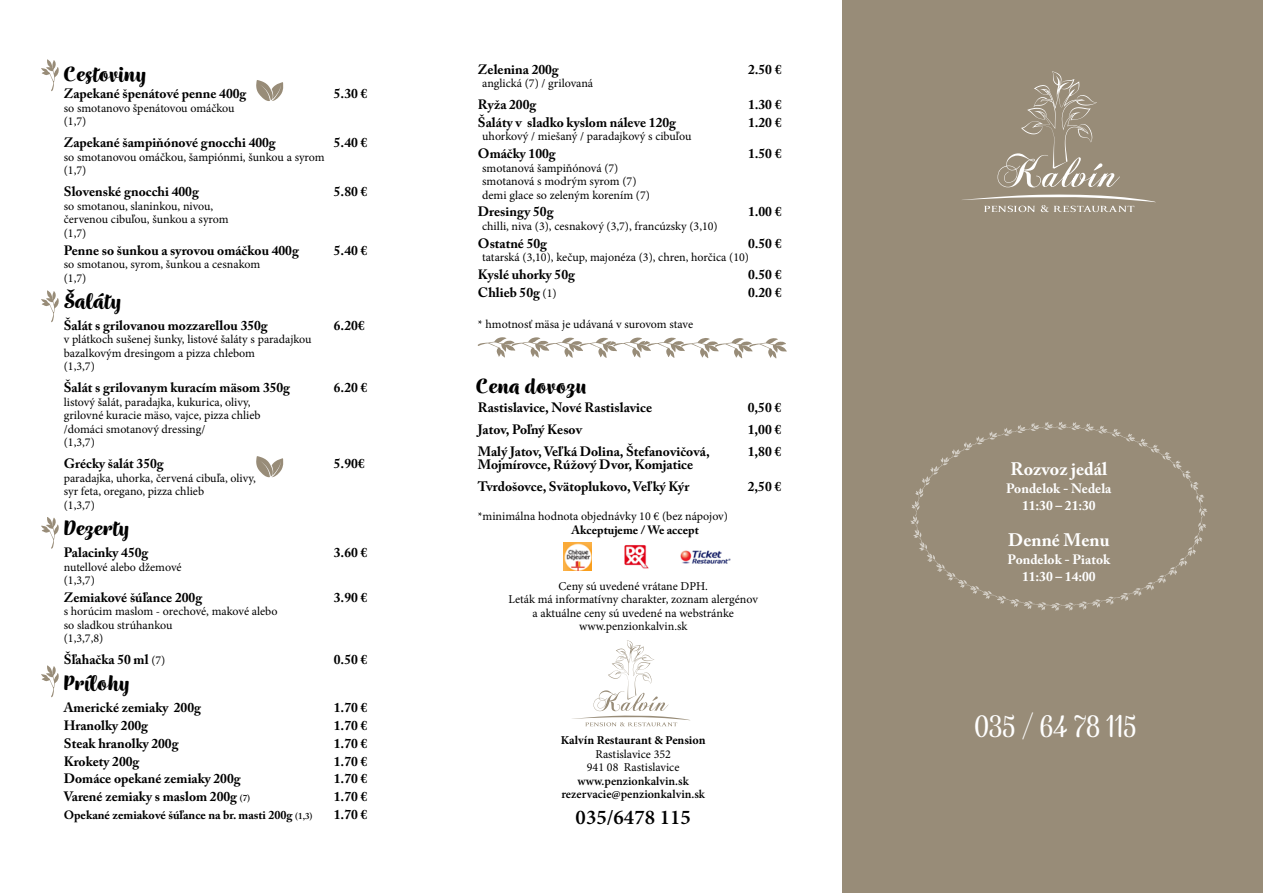
<style>
.page{position:relative;width:1263px;height:893px;background:#fff}
.page>*{position:absolute;margin:0;border:0;box-sizing:border-box;transform-origin:0 0}
.t1{font:36px "Wreath";color:#fff}
.t2{font:700 24px "Wreath";color:#000}
.t3{font:600 21px "Minion Pro";color:#000}
.t4{font:700 18px "Adobe Caslon Pro";color:#fff}
.t5{font:700 13.5px/22px "Adobe Caslon Pro";color:#000}
.t6{font:700 13.5px/17.7px "Adobe Caslon Pro";color:#fff;text-align:center}
.t7{font:12px/13.5px "Minion Pro";color:#000}
.t8{font:700 12px "Adobe Caslon Pro";color:#000}
.t9{font:600 12px/13.5px "Minion Pro";color:#000;text-align:center}
.t10{font:700 12px "Minion Pro";color:#000}
.s1{font-family:"Minion Pro";font-weight:400;font-size:12px}
.s2{font-weight:600;font-size:9px}
</style>
<div class="page">
<div style="left:842px;top:0;width:421px;height:893px;background:#988c78"></div>
<svg style="left:997px;top:71px;width:123px;height:116px"></svg>
<svg style="left:962px;top:194px;width:194px;height:18px"></svg>
<svg style="left:572px;top:640px;width:118px;height:86px"></svg>
<svg style="left:910px;top:422px;width:297px;height:189px"></svg>
<img style="left:624px;top:545px;width:25px;height:24px">
<img style="left:564px;top:543px;width:28px;height:28px">
<img style="left:680px;top:550px;width:51px;height:14px">
<svg style="left:256px;top:456px;width:28px;height:21px"></svg>
<svg style="left:256px;top:80px;width:28px;height:21px"></svg>
<svg style="left:478px;top:337px;width:309px;height:21px"></svg>
<svg style="left:41px;top:290px;width:18px;height:33px"></svg>
<svg style="left:41px;top:59px;width:18px;height:33px"></svg>
<svg style="left:41px;top:665px;width:18px;height:33px"></svg>
<svg style="left:41px;top:517px;width:18px;height:32px"></svg>
<h2 class="t2" style="left:64px;top:59px;width:85px">Cestoviny</h2>
<p class="t5" style="left:64px;top:83px;width:184px">Zapekané špenátové penne 400g</p>
<p class="t5" style="left:334px;top:83px;width:35px">5.30 €</p>
<p class="t7" style="left:64px;top:101px;width:172px">so smotanovo špenátovou omáčkou (1,7)</p>
<p class="t5" style="left:64px;top:132px;width:213px">Zapekané šampiňónové gnocchi 400g</p>
<p class="t5" style="left:334px;top:132px;width:35px">5.40 €</p>
<p class="t7" style="left:64px;top:150px;width:262px">so smotanovou omáčkou, šampiónmi, šunkou a syrom (1,7)</p>
<p class="t5" style="left:64px;top:181px;width:137px">Slovenské gnocchi 400g</p>
<p class="t5" style="left:334px;top:181px;width:35px">5.80 €</p>
<p class="t7" style="left:64px;top:199px;width:166px">so smotanou, slaninkou, nivou, červenou cibuľou, šunkou a syrom (1,7)</p>
<p class="t5" style="left:64px;top:239px;width:237px">Penne so šunkou a syrovou omáčkou 400g</p>
<p class="t5" style="left:334px;top:239px;width:35px">5.40 €</p>
<p class="t7" style="left:64px;top:258px;width:198px">so smotanou, syrom, šunkou a cesnakom (1,7)</p>
<h2 class="t2" style="left:64px;top:286px;width:60px">Šaláty</h2>
<p class="t5" style="left:64px;top:314px;width:205px">Šalát s grilovanou mozzarellou 350g</p>
<p class="t5" style="left:334px;top:314px;width:32px">6.20€</p>
<p class="t7" style="left:64px;top:333px;width:249px">v plátkoch sušenej šunky, listové šaláty s paradajkou bazalkovým dresingom a pizza chlebom<br>(1,3,7)</p>
<p class="t5" style="left:64px;top:377px;width:228px">Šalát s grilovanym kuracím mäsom 350g</p>
<p class="t5" style="left:334px;top:377px;width:35px">6.20 €</p>
<p class="t7" style="left:64px;top:395px;width:198px">listový šalát, paradajka, kukurica, olivy, grilovné kuracie mäso, vajce, pizza chlieb /domáci smotanový dressing/<br>(1,3,7)</p>
<p class="t5" style="left:64px;top:453px;width:101px">Grécky šalát 350g</p>
<p class="t5" style="left:334px;top:453px;width:32px">5.90€</p>
<p class="t7" style="left:64px;top:471px;width:194px">paradajka, uhorka, červená cibuľa, olivy, syr feta, oregano, pizza chlieb<br>(1,3,7)</p>
<h2 class="t2" style="left:64px;top:513px;width:68px">Dezerty</h2>
<p class="t5" style="left:64px;top:541px;width:86px">Palacinky 450g</p>
<p class="t5" style="left:334px;top:541px;width:35px">3.60 €</p>
<p class="t7" style="left:64px;top:560px;width:119px">nutellové alebo džemové (1,3,7)</p>
<p class="t5" style="left:64px;top:586px;width:140px">Zemiakové šúľance 200g</p>
<p class="t5" style="left:334px;top:586px;width:35px">3.90 €</p>
<p class="t7" style="left:64px;top:605px;width:215px">s horúcim maslom - orechové, makové alebo so sladkou strúhankou<br>(1,3,7,8)</p>
<p class="t5" style="left:64px;top:648px;width:103px">Šľahačka 50 ml <span class="s1">(7)</span></p>
<p class="t5" style="left:334px;top:648px;width:35px">0.50 €</p>
<h2 class="t2" style="left:64px;top:669px;width:68px">Prílohy</h2>
<p class="t5" style="left:64px;top:697px;width:139px">Americké zemiaky 200g</p>
<p class="t5" style="left:334px;top:697px;width:35px">1.70 €</p>
<p class="t5" style="left:64px;top:714px;width:86px">Hranolky 200g</p>
<p class="t5" style="left:334px;top:714px;width:35px">1.70 €</p>
<p class="t5" style="left:64px;top:732px;width:116px">Steak hranolky 200g</p>
<p class="t5" style="left:334px;top:732px;width:35px">1.70 €</p>
<p class="t5" style="left:64px;top:750px;width:77px">Krokety 200g</p>
<p class="t5" style="left:334px;top:750px;width:35px">1.70 €</p>
<p class="t5" style="left:64px;top:768px;width:178px">Domáce opekané zemiaky 200g</p>
<p class="t5" style="left:334px;top:768px;width:35px">1.70 €</p>
<p class="t5" style="left:64px;top:785px;width:188px">Varené zemiaky s maslom 200g <span class="s2">(7)</span></p>
<p class="t5" style="left:334px;top:785px;width:35px">1.70 €</p>
<p class="t8" style="left:64px;top:808px;width:250px">Opekané zemiakové šúľance na br. masti 200g <span class="s2">(1,3)</span></p>
<p class="t5" style="left:334px;top:803px;width:35px">1.70 €</p>
<p class="t5" style="left:478px;top:58px;width:82px">Zelenina 200g</p>
<p class="t5" style="left:748px;top:58px;width:35px">2.50 €</p>
<p class="t7" style="left:482px;top:77px;width:112px">anglická (7) / grilovaná</p>
<p class="t5" style="left:478px;top:94px;width:60px">Ryža 200g</p>
<p class="t5" style="left:748px;top:94px;width:35px">1.30 €</p>
<p class="t5" style="left:478px;top:111px;width:199px">Šaláty v sladko kyslom náleve 120g</p>
<p class="t5" style="left:748px;top:111px;width:35px">1.20 €</p>
<p class="t7" style="left:482px;top:130px;width:211px">uhorkový / miešaný / paradajkový s cibuľou</p>
<p class="t5" style="left:478px;top:143px;width:79px">Omáčky 100g</p>
<p class="t5" style="left:748px;top:143px;width:35px">1.50 €</p>
<p class="t7" style="left:482px;top:161px;width:169px">smotanová šampiňónová (7) smotanová s modrým syrom (7) demi glace so zeleným korením (7)</p>
<p class="t5" style="left:478px;top:201px;width:77px">Dresingy 50g</p>
<p class="t5" style="left:748px;top:201px;width:35px">1.00 €</p>
<p class="t7" style="left:482px;top:219px;width:237px">chilli, niva (3), cesnakový (3,7), francúzsky (3,10)</p>
<p class="t5" style="left:478px;top:232px;width:71px">Ostatné 50g</p>
<p class="t5" style="left:748px;top:232px;width:35px">0.50 €</p>
<p class="t7" style="left:482px;top:251px;width:268px">tatarská (3,10), kečup, majonéza (3), chren, horčica (10)</p>
<p class="t5" style="left:478px;top:263px;width:98px">Kyslé uhorky 50g</p>
<p class="t5" style="left:748px;top:263px;width:35px">0.50 €</p>
<p class="t5" style="left:478px;top:281px;width:80px">Chlieb 50g <span class="s1">(1)</span></p>
<p class="t5" style="left:748px;top:281px;width:35px">0.20 €</p>
<p class="t7" style="left:478px;top:317px;width:217px">* hmotnosť mäsa je udávaná v surovom stave</p>
<h2 class="t2" style="left:476px;top:371px;width:112px">Cena dovozu</h2>
<p class="t5" style="left:478px;top:396px;width:176px">Rastislavice, Nové Rastislavice</p>
<p class="t5" style="left:748px;top:396px;width:35px">0,50 €</p>
<p class="t5" style="left:478px;top:418px;width:106px">Jatov, Poľný Kesov</p>
<p class="t5" style="left:748px;top:418px;width:35px">1,00 €</p>
<p class="t5" style="left:478px;top:440px;width:234px">Malý Jatov, Veľ ká Dolina, Štefanovičová,</p>
<p class="t5" style="left:748px;top:440px;width:35px">1,80 €</p>
<p class="t5" style="left:478px;top:454px;width:217px">Mojmírovce, Rúžový Dvor, Komjatice<br>Tvrdošovce, Svätoplukovo, Veľ ký Kýr</p>
<p class="t5" style="left:748px;top:476px;width:35px">2,50 €</p>
<p class="t7" style="left:478px;top:510px;width:252px">*minimálna hodnota objednávky 10 € (bez nápojov)</p>
<p class="t8" style="left:572px;top:523px;width:129px">Akceptujeme / We accept</p>
<p class="t7" style="left:508px;top:579px;width:251px;text-align:center">Ceny sú uvedené vrátane DPH.<br>Leták má informatívny charakter, zoznam alergénov a aktuálne ceny sú uvedené na webstránke www.penzionkalvin.sk</p>
<p class="t10" style="left:561px;top:732px;width:146px">Kalvín Restaurant &amp; Pension</p>
<p class="t7" style="left:587px;top:747px;width:94px;text-align:center">Rastislavice 352<br>941 08 Rastislavice</p>
<p class="t9" style="left:561px;top:774px;width:145px">www.penzionkalvin.sk rezervacie@penzionkalvin.sk</p>
<h3 class="t3" style="left:576px;top:803px;width:117px">035/6478 115</h3>
<h3 class="t4" style="left:1010px;top:458px;width:98px">Rozvoz jedál</h3>
<p class="t6" style="left:1006px;top:479px;width:107px">Pondelok - Nedela<br>11:30 – 21:30</p>
<h3 class="t4" style="left:1008px;top:529px;width:103px">Denné Menu</h3>
<p class="t6" style="left:1008px;top:550px;width:104px">Pondelok - Piatok<br>11:30 – 14:00</p>
<h1 class="t1" style="left:974px;top:705px;width:164px">035 / 64 78 115</h1>
</div>
